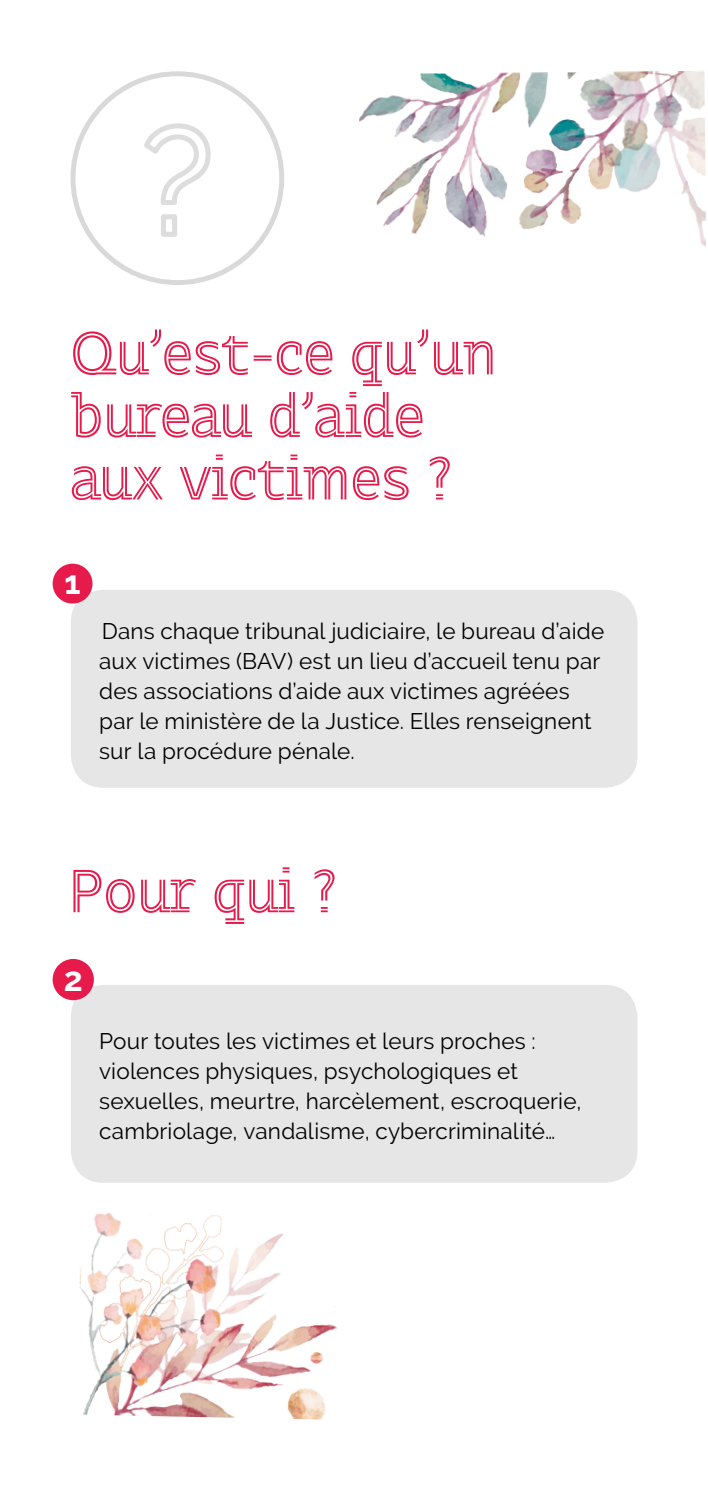
<style>
.page{position:relative;width:708px;height:1489px;background:#fff}
.page>*{position:absolute;margin:0;border:0;box-sizing:border-box;transform-origin:0 0}
.t1{font:65px/62.5px "Themis Display";color:#e61a4b}
.texte{font:700 33.75px "Raleway";color:#fff}
.texte-2{font:700 32.75px "Raleway";color:#fff}
.texte-3{font:22.5px/30px "Raleway";letter-spacing:.01em;color:#000}
</style>
<div class="page">
<img style="left:79px;top:1213px;width:259px;height:206px">
<img style="left:359px;top:71px;width:347px;height:175px">
<svg style="left:71px;top:71px;width:213px;height:214px"></svg>
<svg style="left:140px;top:120px;width:74px;height:119px"></svg>
<div style="left:71px;top:589px;width:566px;height:198px;background:#e6e6e6;border-radius:32px"></div>
<div style="left:71px;top:984px;width:566px;height:198px;background:#e6e6e6;border-radius:32px"></div>
<div style="left:53px;top:563px;width:40px;height:40px;background:#e61a4b;border-radius:50%"></div>
<div style="left:53px;top:958px;width:41px;height:42px;background:#e61a4b;border-radius:50%"></div>
<p class="t1" style="left:71px;top:321px;width:428px">Qu’est-ce qu’un</p>
<p class="t1" style="left:71px;top:384px;width:384px">bureau d’aide aux victimes ?</p>
<p class="texte-2" style="left:65px;top:564px;width:18px">1</p>
<p class="texte-3" style="left:99px;top:616px;width:506px">Dans chaque tribunal judiciaire, le bureau d’aide aux victimes (BAV) est un lieu d’accueil tenu par des associations d’aide aux victimes agréées par le ministère de la Justice. Elles renseignent sur la procédure pénale.</p>
<p class="t1" style="left:71px;top:859px;width:268px">Pour qui ?</p>
<p class="texte" style="left:64px;top:959px;width:21px">2</p>
<p class="texte-3" style="left:99px;top:1026px;width:484px">Pour toutes les victimes et leurs proches : violences physiques, psychologiques et sexuelles, meurtre, harcèlement, escroquerie, cambriolage, vandalisme, cybercriminalité…</p>
</div>
